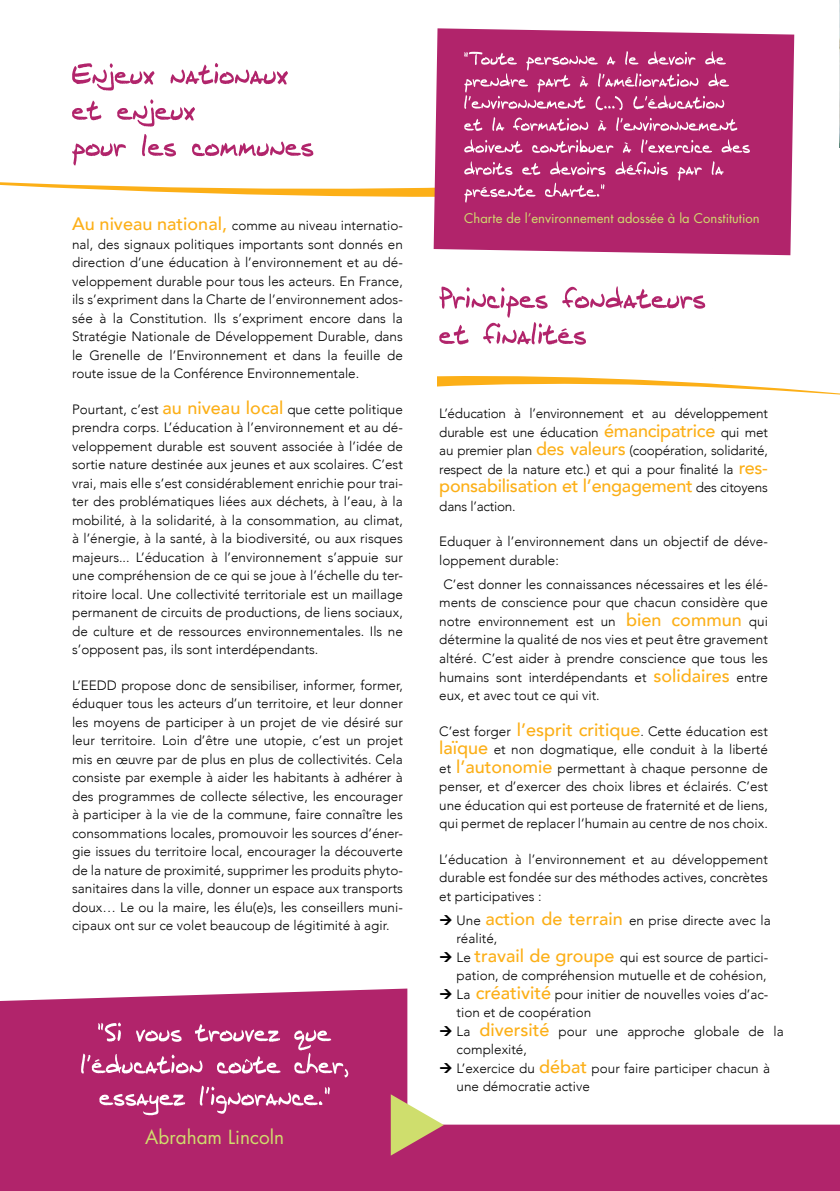
<style>
.page{position:relative;width:840px;height:1191px;background:#fff}
.page>*{position:absolute;margin:0;border:0;box-sizing:border-box;transform-origin:0 0}
.t1{font:19px "Futura";color:#cfde6d}
.t2{font:500 18px "Avenir";letter-spacing:-.015em;color:#fcaf17}
.t3{font:300 13.6px/18.4px "Avenir";color:#000;text-align:justify}
.t4{font:13px "Futura";color:#cfde6d}
.s1{font-weight:500;font-size:18px;color:#fcaf17}
.s2{font-weight:300;font-size:13.6px;color:#000}
</style>
<div class="page">
<svg style="left:0;top:165px;width:433px;height:32px"></svg>
<svg style="left:433px;top:28px;width:360px;height:227px;background:#b53173"></svg>
<svg style="left:0;top:988px;width:764px;height:203px;fill:#b1246b"></svg>
<svg style="left:72px;top:63px;width:216px;height:28px"></svg>
<svg style="left:72px;top:99px;width:123px;height:28px"></svg>
<svg style="left:72px;top:134px;width:241px;height:31px"></svg>
<svg style="left:439px;top:286px;width:265px;height:59px"></svg>
<svg style="left:437px;top:376px;width:402px;height:19px"></svg>
<svg style="left:464px;top:28px;width:331px;height:125px;background:#bb417f"></svg>
<svg style="left:464px;top:161px;width:259px;height:42px;background:#ba3e7c"></svg>
<svg style="left:81px;top:1022px;width:267px;height:55px;background:#bd4782"></svg>
<svg style="left:99px;top:1085px;width:231px;height:30px;background:#be4883"></svg>
<svg style="left:390px;top:1094px;width:53px;height:61px"></svg>
<div style="left:764px;top:1124px;width:75px;height:67px;background:#b1246b"></div>
<svg style="left:440px;top:989px;width:11px;height:9px"></svg>
<svg style="left:440px;top:1026px;width:11px;height:9px"></svg>
<svg style="left:440px;top:1063px;width:11px;height:9px"></svg>
<p class="t3" style="left:72px;top:216px;width:332px"><span class="s1">Au niveau national,</span> comme au niveau internatio&shy;nal, des signaux politiques importants sont donnés en direction d’une éducation à l’environnement et au dé&shy;veloppement durable pour tous les acteurs. En France, ils s’expriment dans la Charte de l’environnement ados&shy;sée à la Constitution. Ils s’expriment encore dans la Stratégie Nationale de Développement Durable, dans le Grenelle de l’Environnement et dans la feuille de route issue de la Conférence Environnementale.</p>
<p class="t3" style="left:72px;top:400px;width:332px">Pourtant, c’est <span class="s1">au niveau local</span> que cette politique prendra corps. L’éducation à l’environnement et au dé&shy;veloppement durable est souvent associée à l’idée de sortie nature destinée aux jeunes et aux scolaires. C’est vrai, mais elle s’est considérablement enrichie pour trai&shy;ter des problématiques liées aux déchets, à l’eau, à la mobilité, à la solidarité, à la consommation, au climat, à l’énergie, à la santé, à la biodiversité, ou aux risques majeurs... L’éducation à l’environnement s’appuie sur une compréhension de ce qui se joue à l’échelle du ter&shy;ritoire local. Une collectivité territoriale est un maillage permanent de circuits de productions, de liens sociaux, de culture et de ressources environnementales. Ils ne s’opposent pas, ils sont interdépendants.</p>
<p class="t3" style="left:72px;top:676px;width:332px">L’EEDD propose donc de sensibiliser, informer, former, éduquer tous les acteurs d’un territoire, et leur donner les moyens de participer à un projet de vie désiré sur leur territoire. Loin d’être une utopie, c’est un projet mis en œuvre par de plus en plus de collectivités. Cela consiste par exemple à aider les habitants à adhérer à des programmes de collecte sélective, les encourager à participer à la vie de la commune, faire connaître les consommations locales, promouvoir les sources d’éner&shy;gie issues du territoire local, encourager la découverte de la nature de proximité, supprimer les produits phyto&shy;sanitaires dans la ville, donner un espace aux transports doux… Le ou la maire, les élu(e)s, les conseillers muni&shy;cipaux ont sur ce volet beaucoup de légitimité à agir.</p>
<h1 class="t1" style="left:145px;top:1123px;width:140px">Abraham Lincoln</h1>
<p class="t4" style="left:464px;top:209px;width:297px">Charte de l’environnement adossée à la Constitution</p>
<p class="t3" style="left:439px;top:404px;width:330px">L’éducation à l’environnement et au développement durable est une éducation <span class="s1">émancipatrice</span> qui met au premier plan <span class="s1">des valeurs</span> (coopération, solidarité, respect de la nature etc.) et qui a pour finalité la <span class="s1">res-</span></p>
<h2 class="t2" style="left:439px;top:470px;width:330px">ponsabilisation et l’engagement <span class="s2">des citoyens</span></h2>
<p class="t3" style="left:439px;top:497px;width:78px">dans l’action.</p>
<p class="t3" style="left:439px;top:532px;width:330px">Eduquer à l’environnement dans un objectif de déve&shy;loppement durable:</p>
<p class="t3" style="left:439px;top:575px;width:330px;text-indent:4px">C’est donner les connaissances nécessaires et les élé&shy;ments de conscience pour que chacun considère que notre environnement est un <span class="s1">bien commun</span> qui détermine la qualité de nos vies et peut être gravement altéré. C’est aider à prendre conscience que tous les humains sont interdépendants et <span class="s1">solidaires</span> entre eux, et avec tout ce qui vit.</p>
<p class="t3" style="left:439px;top:721px;width:330px">C’est forger <span class="s1">l’esprit critique</span>. Cette éducation est <span class="s1">laïque</span> et non dogmatique, elle conduit à la liberté et <span class="s1">l’autonomie</span> permettant à chaque personne de penser, et d’exercer des choix libres et éclairés. C’est une éducation qui est porteuse de fraternité et de liens, qui permet de replacer l’humain au centre de nos choix.</p>
<p class="t3" style="left:439px;top:849px;width:330px">L’éducation à l’environnement et au développement durable est fondée sur des méthodes actives, concrètes et participatives :</p>
<p class="t3" style="left:456px;top:911px;width:328px;text-align:left">Une <span class="s1">action de terrain</span> en prise directe avec la réalité,<br>Le <span class="s1">travail de groupe</span> qui est source de partici&shy;pation, de compréhension mutuelle et de cohésion, La <span class="s1">créativité</span> pour initier de nouvelles voies d’ac&shy;tion et de coopération<br>La <span class="s1">diversité</span> pour une approche globale de la complexité,<br>L’exercice du <span class="s1">débat</span> pour faire participer chacun à une démocratie active</p>
</div>
